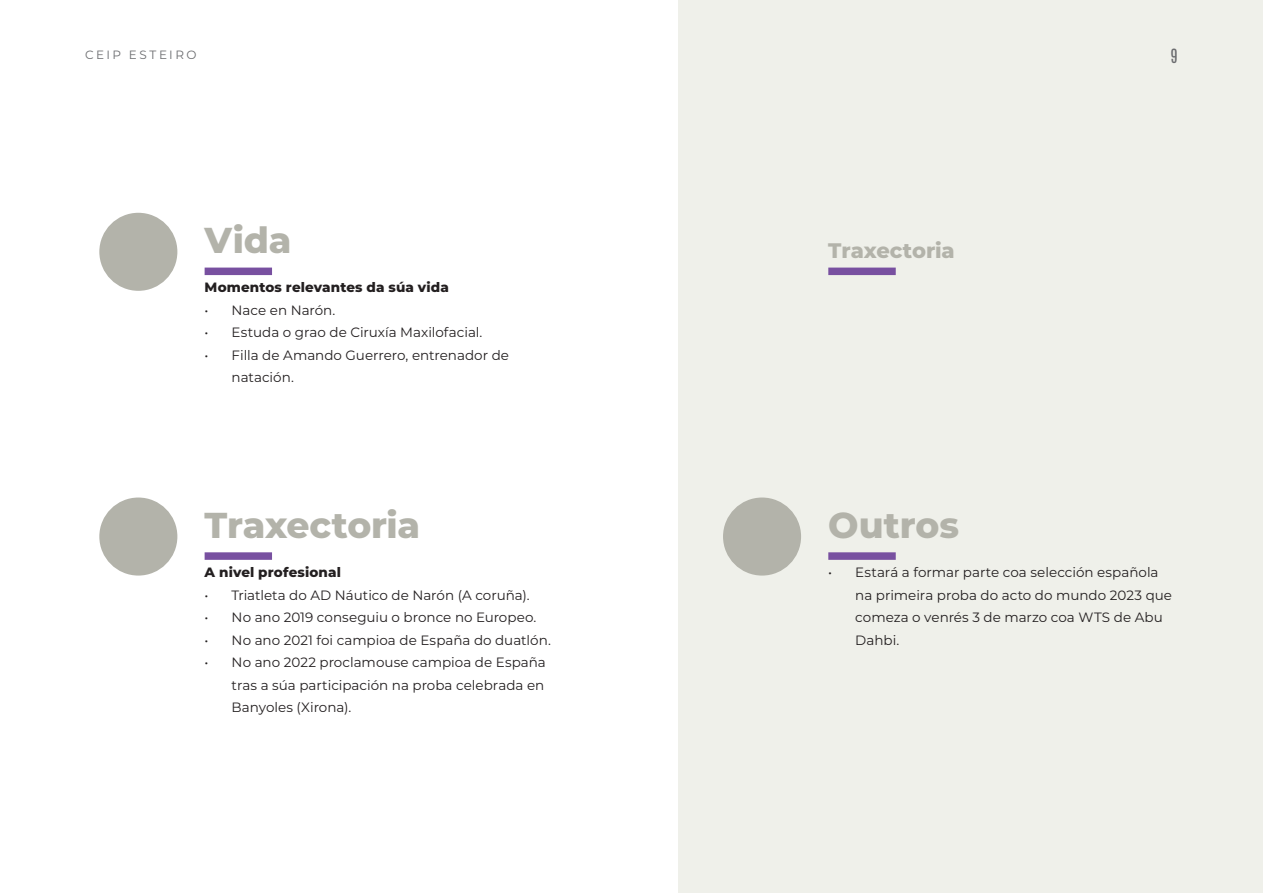
<style>
.page{position:relative;width:1263px;height:893px;background:#fff}
.page>*{position:absolute;margin:0;border:0;box-sizing:border-box;transform-origin:0 0}
.Box_09_Text_01{font:800 36px "Montserrat";letter-spacing:-.005em;color:#b3b3aa}
.Box_09_Text_01-2{font:800 21px "Montserrat";letter-spacing:-.005em;color:#b3b3aa}
.t1{font:16.5px "Antonio";color:#6c6d70}
.t2{font:13.5px/22.5px "Montserrat";color:#231f20}
.Box_09_Bold{font:800 13.5px "Montserrat";letter-spacing:.01em;color:#231f20}
.t3{font:12px "Montserrat";letter-spacing:.2em;color:#6c6d70}
</style>
<div class="page">
<div style="left:99px;top:213px;width:78px;height:78px;background:#b3b3aa;border-radius:50%"></div>
<div style="left:99px;top:497px;width:78px;height:79px;background:#b3b3aa;border-radius:50%"></div>
<div style="left:679px;top:0;width:584px;height:893px;background:#eff0ea"></div>
<div style="left:723px;top:497px;width:78px;height:79px;background:#b3b3aa;border-radius:50%"></div>
<div style="left:205px;top:268px;width:67px;height:7px;background:#7850a0"></div>
<div style="left:828px;top:268px;width:68px;height:7px;background:#7850a0"></div>
<div style="left:205px;top:552px;width:67px;height:8px;background:#7850a0"></div>
<div style="left:828px;top:552px;width:68px;height:8px;background:#7850a0"></div>
<p class="t3" style="left:85px;top:46px;width:113px">CEIP ESTEIRO</p>
<p class="t1" style="left:1171px;top:43px;width:9px">9</p>
<p class="Box_09_Text_01" style="left:205px;top:214px;width:88px">Vida</p>
<p class="Box_09_Bold" style="left:205px;top:278px;width:246px">Momentos relevantes da súa vida</p>
<p class="t2" style="left:205px;top:298px;width:132px">• Nace en Narón.</p>
<p class="t2" style="left:205px;top:321px;width:279px">• Estuda o grao de Ciruxía Maxilofacial.</p>
<p class="t2" style="left:232px;top:343px;width:279px;text-indent:-27px">• Filla de Amando Guerrero, entrenador de natación.</p>
<p class="Box_09_Text_01" style="left:205px;top:498px;width:217px">Traxectoria</p>
<p class="Box_09_Bold" style="left:205px;top:562px;width:138px">A nivel profesional</p>
<p class="t2" style="left:205px;top:583px;width:326px">• Triatleta do AD Náutico de Narón (A coruña).</p>
<p class="t2" style="left:205px;top:606px;width:333px">• No ano 2019 conseguiu o bronce no Europeo.</p>
<p class="t2" style="left:205px;top:628px;width:348px">• No ano 2021 foi campioa de España do duatlón.</p>
<p class="t2" style="left:232px;top:651px;width:316px;text-align:justify;text-indent:-27px">• No ano 2022 proclamouse campioa de España tras a súa participación na proba celebrada en Banyoles (Xirona).</p>
<p class="Box_09_Text_01-2" style="left:828px;top:235px;width:128px">Traxectoria</p>
<p class="Box_09_Text_01" style="left:828px;top:498px;width:132px">Outros</p>
<p class="t2" style="left:855px;top:561px;width:318px;text-indent:-27px">• Estará a formar parte coa selección española na primeira proba do acto do mundo 2023 que comeza o venrés 3 de marzo coa WTS de Abu Dahbi.</p>
</div>
